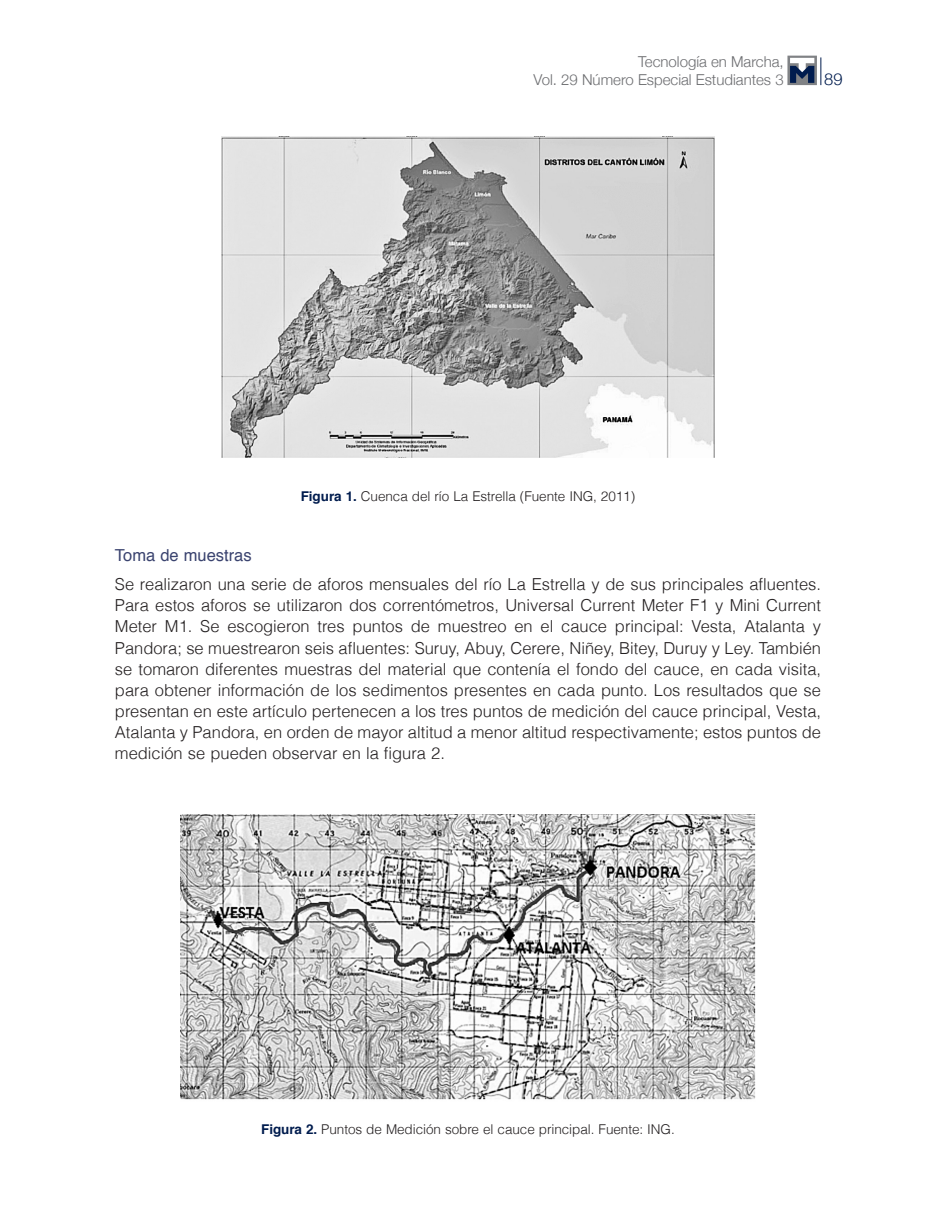
<style>
.page{position:relative;width:936px;height:1206px;background:#fff}
.page>*{position:absolute;margin:0;border:0;box-sizing:border-box;transform-origin:0 0}
._6texto{font:300 16.5px/21px "Helvetica";color:#231f20;text-align:justify}
._8subtitulo2{font:16.5px "Helvetica";color:#3a436f}
.t1{font:300 16.5px "Helvetica Neue";color:#001c4e}
.t2{font:300 15px/18px "Helvetica Neue";color:#6c6d70;text-align:right}
._9tituloscuadros{font:300 13.5px "Helvetica";letter-spacing:-.005em;color:#231f20}
.s1{font-weight:700;color:#001c4e}
</style>
<div class="page">
<svg style="left:820px;top:57px;width:1px;height:28px"></svg>
<svg style="left:787px;top:56px;width:29px;height:29px"></svg>
<svg style="left:789px;top:58px;width:25px;height:25px"></svg>
<img style="left:221px;top:136px;width:493px;height:321px">
<img style="left:180px;top:814px;width:575px;height:286px">
<p class="t2" style="left:533px;top:52px;width:251px">Tecnología en Marcha,<br>Vol. 29 Número Especial Estudiantes 3</p>
<p class="t1" style="left:823px;top:69px;width:20px">89</p>
<p class="_9tituloscuadros" style="left:300px;top:488px;width:336px"><span class="s1">Figura 1.</span> Cuenca del río La Estrella (Fuente ING, 2011)</p>
<p class="_8subtitulo2" style="left:115px;top:542px;width:138px">Toma de muestras</p>
<p class="_6texto" style="left:115px;top:573px;width:707px">Se realizaron una serie de aforos mensuales del río La Estrella y de sus principales afluentes.<br>Para estos aforos se utilizaron dos correntómetros, Universal Current Meter F1 y Mini Current Meter M1. Se escogieron tres puntos de muestreo en el cauce principal: Vesta, Atalanta y Pandora; se muestrearon seis afluentes: Suruy, Abuy, Cerere, Niñey, Bitey, Duruy y Ley. También se tomaron diferentes muestras del material que contenía el fondo del cauce, en cada visita, para obtener información de los sedimentos presentes en cada punto. Los resultados que se presentan en este artículo pertenecen a los tres puntos de medición del cauce principal, Vesta, Atalanta y Pandora, en orden de mayor altitud a menor altitud respectivamente; estos puntos de medición se pueden observar en la figura 2.</p>
<p class="_9tituloscuadros" style="left:261px;top:1120px;width:415px"><span class="s1">Figura 2.</span> Puntos de Medición sobre el cauce principal. Fuente: ING.</p>
</div>
